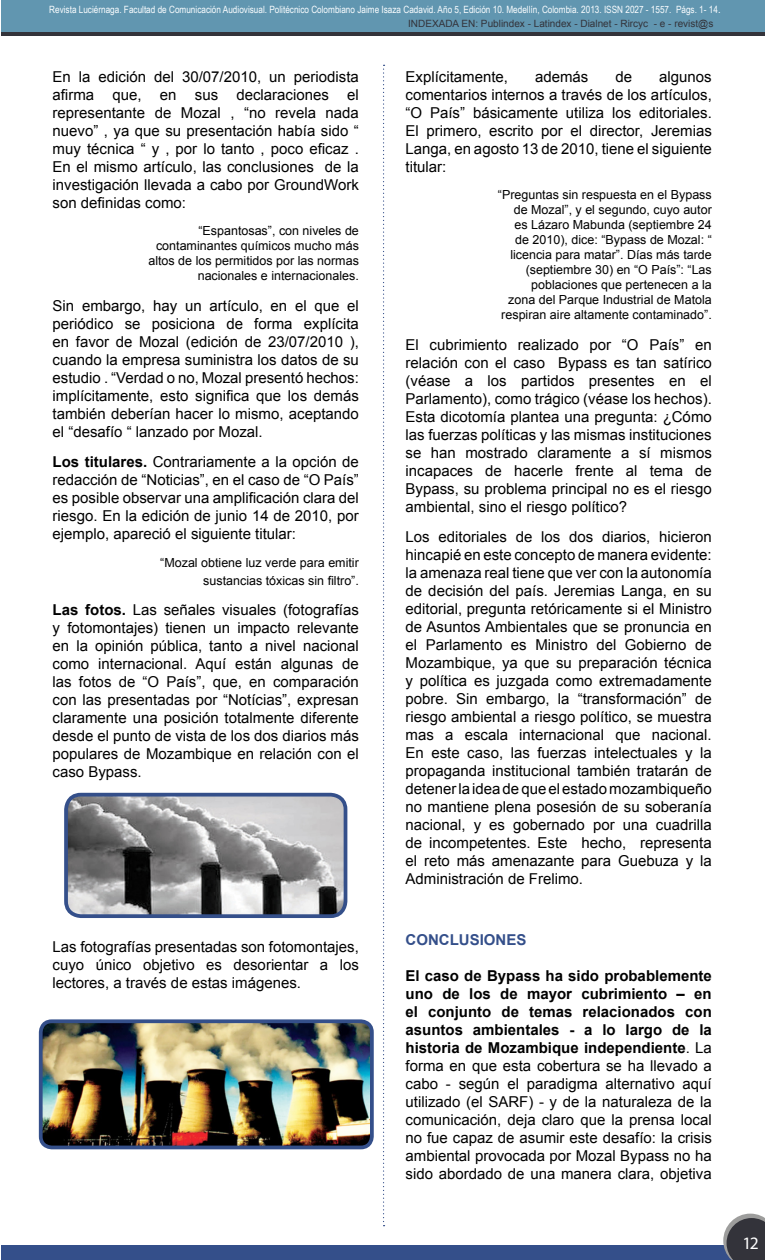
<style>
.page{position:relative;width:765px;height:1260px;background:#fff}
.page>*{position:absolute;margin:0;border:0;box-sizing:border-box;transform-origin:0 0}
.t1{font:17.5px "Myriad Pro";color:#fff}
.t2{font:15px/18px "Arial";color:#000;text-align:justify}
.t3{font:700 15px "Arial";color:#344f8a}
.t4{font:12.5px/15px "Arial";color:#000;text-align:right}
.t5{font:10px "Arial Narrow";color:#fafdff}
.t6{font:10px "Arial";color:#33333a}
.s1{font-size:11.25px}
.s2{font-weight:700}
</style>
<div class="page">
<div style="left:1px;top:1245px;width:736px;height:14px;background:#344f8a"></div>
<div style="left:1px;top:0;width:764px;height:36px;background:#6196b0"></div>
<hr style="left:1px;top:32px;width:764px;height:4px;background:#33333a">
<svg style="left:723px;top:1214px;width:42px;height:46px;background:#54555c"></svg>
<svg style="left:383px;top:65px;width:2px;height:1161px"></svg>
<img style="left:69px;top:795px;width:277px;height:121px">
<div style="left:64px;top:793px;width:283px;height:125px;border:4px solid #344f8a;border-radius:15px"></div>
<img style="left:44px;top:1024px;width:325px;height:120px">
<div style="left:39px;top:1019px;width:335px;height:130px;border:4px solid #344f8a;border-radius:11px"></div>
<p class="t5" style="left:49px;top:3px;width:673px">Revista Luciérnaga. Facultad de Comunicación Audiovisual. Politécnico Colombiano Jaime Isaza Cadavid. Año 5, Edición 10. Medellín, Colombia. 2013. ISSN 2027 - 1557. Págs. 1- 14<span class="s1">.</span></p>
<p class="t6" style="left:408px;top:17px;width:307px">INDEXADA EN: Publindex - Latindex - Dialnet - Rircyc - e - revist@s</p>
<p class="t2" style="left:53px;top:67px;width:308px">En la edición del 30/07/2010, un periodista afirma que, en sus declaraciones el representante de Mozal , “no revela nada nuevo” , ya que su presentación había sido “ muy técnica “ y , por lo tanto , poco eficaz .<br>En el mismo artículo, las conclusiones de la investigación llevada a cabo por GroundWork son definidas como:</p>
<p class="t4" style="left:148px;top:223px;width:212px">“Espantosas”, con niveles de contaminantes químicos mucho más altos de los permitidos por las normas nacionales e internacionales.</p>
<p class="t2" style="left:53px;top:296px;width:308px">Sin embargo, hay un artículo, en el que el periódico se posiciona de forma explícita en favor de Mozal (edición de 23/07/2010 ), cuando la empresa suministra los datos de su estudio . “Verdad o no, Mozal presentó hechos: implícitamente, esto significa que los demás también deberían hacer lo mismo, aceptando el “desafío “ lanzado por Mozal.</p>
<p class="t2" style="left:53px;top:453px;width:308px"><span class="s2">Los titulares.</span> Contrariamente a la opción de redacción de “Noticias”, en el caso de “O País” es posible observar una amplificación clara del riesgo. En la edición de junio 14 de 2010, por ejemplo, apareció el siguiente titular:</p>
<p class="t4" style="left:160px;top:553px;width:200px;line-height:18px">“Mozal obtiene luz verde para emitir sustancias tóxicas sin filtro”.</p>
<p class="t2" style="left:53px;top:601px;width:308px"><span class="s2">Las fotos.</span> Las señales visuales (fotografías y fotomontajes) tienen un impacto relevante en la opinión pública, tanto a nivel nacional como internacional. Aquí están algunas de las fotos de “O País”, que, en comparación con las presentadas por “Notícias”, expresan claramente una posición totalmente diferente desde el punto de vista de los dos diarios más populares de Mozambique en relación con el caso Bypass.</p>
<p class="t2" style="left:53px;top:937px;width:308px">Las fotografías presentadas son fotomontajes, cuyo único objetivo es desorientar a los lectores, a través de estas imágenes.</p>
<p class="t2" style="left:406px;top:67px;width:104px">Explícitamente,</p>
<p class="t2" style="left:535px;top:67px;width:55px">además</p>
<p class="t2" style="left:616px;top:67px;width:18px">de</p>
<p class="t2" style="left:406px;top:67px;width:308px;text-indent:254px">algunos comentarios internos a través de los artículos, “O País” básicamente utiliza los editoriales.<br>El primero, escrito por el director, Jeremias Langa, en agosto 13 de 2010, tiene el siguiente titular:</p>
<p class="t4" style="left:498px;top:187px;width:216px">“Preguntas sin respuesta en el Bypass de Mozal”, y el segundo, cuyo autor es Lázaro Mabunda (septiembre 24 de 2010), dice: “Bypass de Mozal: “ licencia para matar”. Días más tarde (septiembre 30) en “O País”: “Las poblaciones que pertenecen a la<br>zona del Parque Industrial de Matola respiran aire altamente contaminado”.</p>
<p class="t2" style="left:406px;top:335px;width:308px">El cubrimiento realizado por “O País” en relación con el caso Bypass es tan satírico (véase a los partidos presentes en el Parlamento), como trágico (véase los hechos).<br>Esta dicotomía plantea una pregunta: ¿Cómo las fuerzas políticas y las mismas instituciones se han mostrado claramente a sí mismos incapaces de hacerle frente al tema de Bypass, su problema principal no es el riesgo ambiental, sino el riesgo político?</p>
<p class="t2" style="left:406px;top:528px;width:308px">Los editoriales de los dos diarios, hicieron hincapié en este concepto de manera evidente: la amenaza real tiene que ver con la autonomía de decisión del país. Jeremias Langa, en su editorial, pregunta retóricamente si el Ministro de Asuntos Ambientales que se pronuncia en el Parlamento es Ministro del Gobierno de Mozambique, ya que su preparación técnica y política es juzgada como extremadamente pobre. Sin embargo, la “transformación” de riesgo ambiental a riesgo político, se muestra mas a escala internacional que nacional.<br>En este caso, las fuerzas intelectuales y la propaganda institucional también tratarán de detener la idea de que el estado mozambiqueño no mantiene plena posesión de su soberanía nacional, y es gobernado por una cuadrilla de incompetentes. Este hecho, representa el reto más amenazante para Guebuza y la Administración de Frelimo.</p>
<p class="t3" style="left:406px;top:929px;width:122px">CONCLUSIONES</p>
<p class="t2" style="left:406px;top:967px;width:308px"><span class="s2">El caso de Bypass ha sido probablemente uno de los de mayor cubrimiento – en el conjunto de temas relacionados con asuntos ambientales - a lo largo de la historia de Mozambique independiente</span>. La forma en que esta cobertura se ha llevado a cabo - según el paradigma alternativo aquí utilizado (el SARF) - y de la naturaleza de la comunicación, deja claro que la prensa local no fue capaz de asumir este desafío: la crisis ambiental provocada por Mozal Bypass no ha sido abordado de una manera clara, objetiva</p>
<p class="t1" style="left:743px;top:1232px;width:18px">12</p>
</div>
